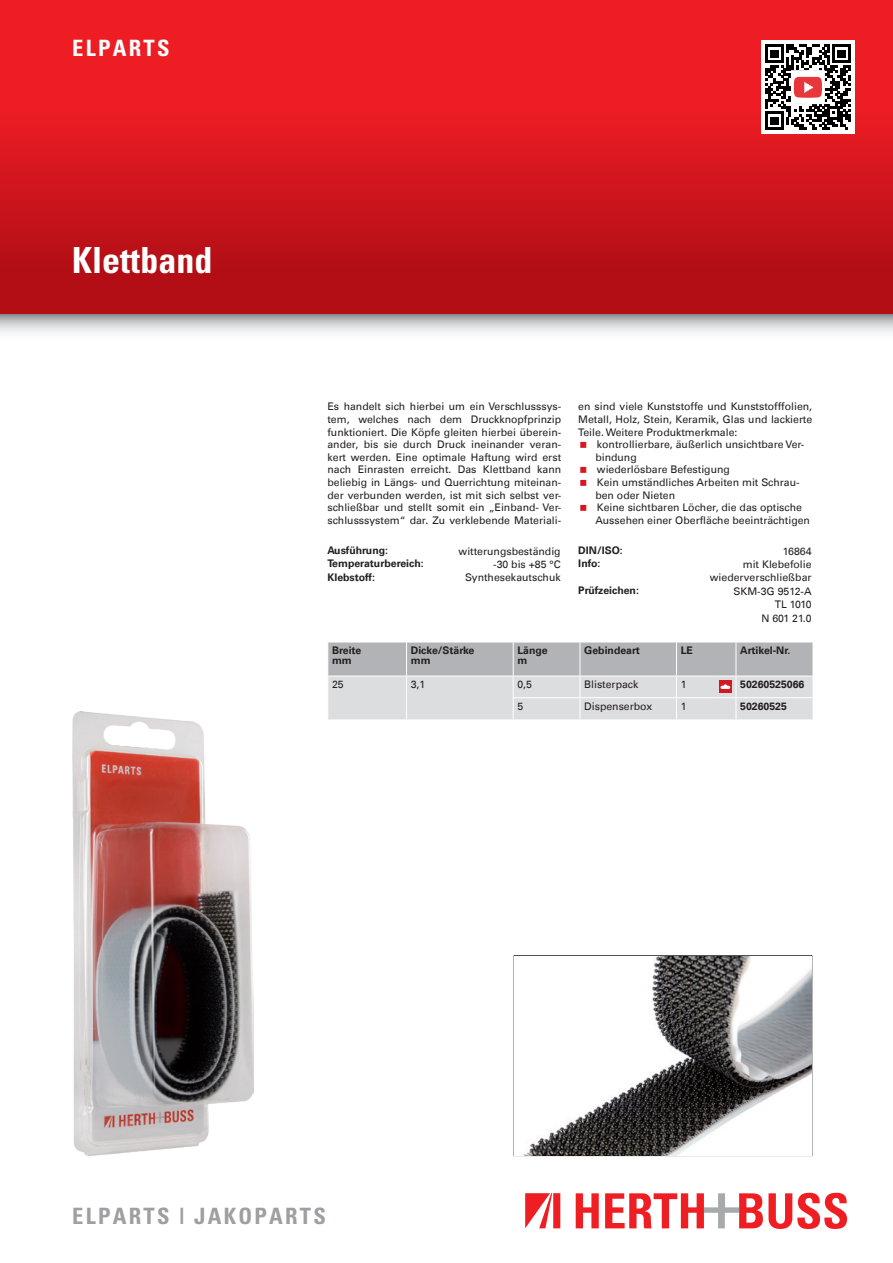
<style>
.page{position:relative;width:893px;height:1263px;background:#fff}
.page>*{position:absolute;margin:0;border:0;box-sizing:border-box;transform-origin:0 0}
.t1{font:700 condensed 36px "Univers";color:#fff}
.t2{font:700 condensed 22.5px "Univers";letter-spacing:.1em;color:#9d9fa2}
.t3{font:700 condensed 22.5px "Univers";letter-spacing:.1em;color:#fff}
.t4{font:10.5px/12.6px "Univers Com 55 Roman";color:#231f20;text-align:justify}
.t5{font:700 10.5px/10.5px "Univers Com 65";color:#231f20}
</style>
<div class="page">
<img style="left:0;top:0;width:893px;height:333px">
<div style="left:761px;top:40px;width:94px;height:94px;background:#fff"></div>
<svg style="left:765px;top:45px;width:85px;height:85px"></svg>
<div style="left:791px;top:71px;width:33px;height:33px;background:#fff"></div>
<img style="left:794px;top:77px;width:28px;height:21px">
<svg style="left:576px;top:1193px;width:23px;height:35px"></svg>
<svg style="left:605px;top:1193px;width:242px;height:36px"></svg>
<svg style="left:525px;top:1193px;width:35px;height:35px"></svg>
<img style="left:523px;top:956px;width:288px;height:199px">
<img style="left:72px;top:711px;width:181px;height:445px">
<svg style="left:328px;top:642px;width:484px;height:77px;background:#cbcbce"></svg>
<h2 class="t3" style="left:72px;top:34px;width:99px">ELPARTS</h2>
<h1 class="t1" style="left:72px;top:238px;width:142px">Klettband</h1>
<p class="t4" style="left:327px;top:400px;width:235px">Es handelt sich hierbei um ein Verschlusssys&shy;tem, welches nach dem Druckknopfprinzip funktioniert. Die Köpfe gleiten hierbei überein&shy;ander, bis sie durch Druck ineinander veran&shy;kert werden. Eine optimale Haftung wird erst nach Einrasten erreicht. Das Klettband kann beliebig in Längs- und Querrichtung miteinan&shy;der verbunden werden, ist mit sich selbst ver&shy;schließbar und stellt somit ein „Einband- Ver&shy;schlusssystem“ dar. Zu verklebende Materiali-</p>
<p class="t4" style="left:578px;top:400px;width:235px">en sind viele Kunststoffe und Kunststofffolien, Metall, Holz, Stein, Keramik, Glas und lackierte Teile. Weitere Produktmerkmale:</p>
<p class="t4" style="left:595px;top:438px;width:216px;text-align:left">kontrollierbare, äußerlich unsichtbare Ver&shy;bindung<br>wiederlösbare Befestigung<br>Kein umständliches Arbeiten mit Schrau&shy;ben oder Nieten<br>Keine sichtbaren Löcher, die das optische<br>Aussehen einer Oberfläche beeinträchtigen</p>
<p class="t5" style="left:327px;top:545px;width:62px">Ausführung:</p>
<p class="t4" style="left:459px;top:545px;width:104px">witterungsbeständig</p>
<p class="t5" style="left:327px;top:558px;width:98px">Temperaturbereich:</p>
<p class="t4" style="left:493px;top:558px;width:69px">-30 bis +85 °C</p>
<p class="t5" style="left:327px;top:572px;width:49px">Klebstoff:</p>
<p class="t4" style="left:465px;top:571px;width:97px">Synthesekautschuk</p>
<p class="t5" style="left:578px;top:545px;width:46px">DIN/ISO:</p>
<p class="t4" style="left:783px;top:545px;width:30px">16864</p>
<p class="t5" style="left:578px;top:558px;width:24px">Info:</p>
<p class="t4" style="left:710px;top:557px;width:103px;line-height:13.5px;text-align:right">mit Klebefolie wiederverschließbar</p>
<p class="t5" style="left:578px;top:585px;width:62px">Prüfzeichen:</p>
<p class="t4" style="left:733px;top:584px;width:80px;line-height:13.5px;text-align:right">SKM-3G 9512-A<br>TL 1010<br>N 601 21.0</p>
<p class="t5" style="left:332px;top:645px;width:31px">Breite mm</p>
<p class="t5" style="left:411px;top:645px;width:65px">Dicke/Stärke mm</p>
<p class="t5" style="left:517px;top:645px;width:32px">Länge m</p>
<p class="t5" style="left:584px;top:645px;width:57px">Gebindeart</p>
<p class="t5" style="left:681px;top:645px;width:14px">LE</p>
<p class="t5" style="left:740px;top:645px;width:52px">Artikel-Nr.</p>
<p class="t4" style="left:332px;top:678px;width:13px">25</p>
<p class="t4" style="left:411px;top:678px;width:16px">3,1</p>
<p class="t4" style="left:517px;top:678px;width:16px">0,5</p>
<p class="t4" style="left:584px;top:678px;width:56px">Blisterpack</p>
<p class="t4" style="left:681px;top:678px;width:7px">1</p>
<p class="t5" style="left:740px;top:679px;width:66px">50260525066</p>
<p class="t4" style="left:517px;top:699px;width:7px">5</p>
<p class="t4" style="left:584px;top:699px;width:70px">Dispenserbox</p>
<p class="t4" style="left:681px;top:699px;width:7px">1</p>
<p class="t5" style="left:740px;top:701px;width:48px">50260525</p>
<h2 class="t2" style="left:72px;top:1202px;width:255px">ELPARTS | JAKOPARTS</h2>
</div>
